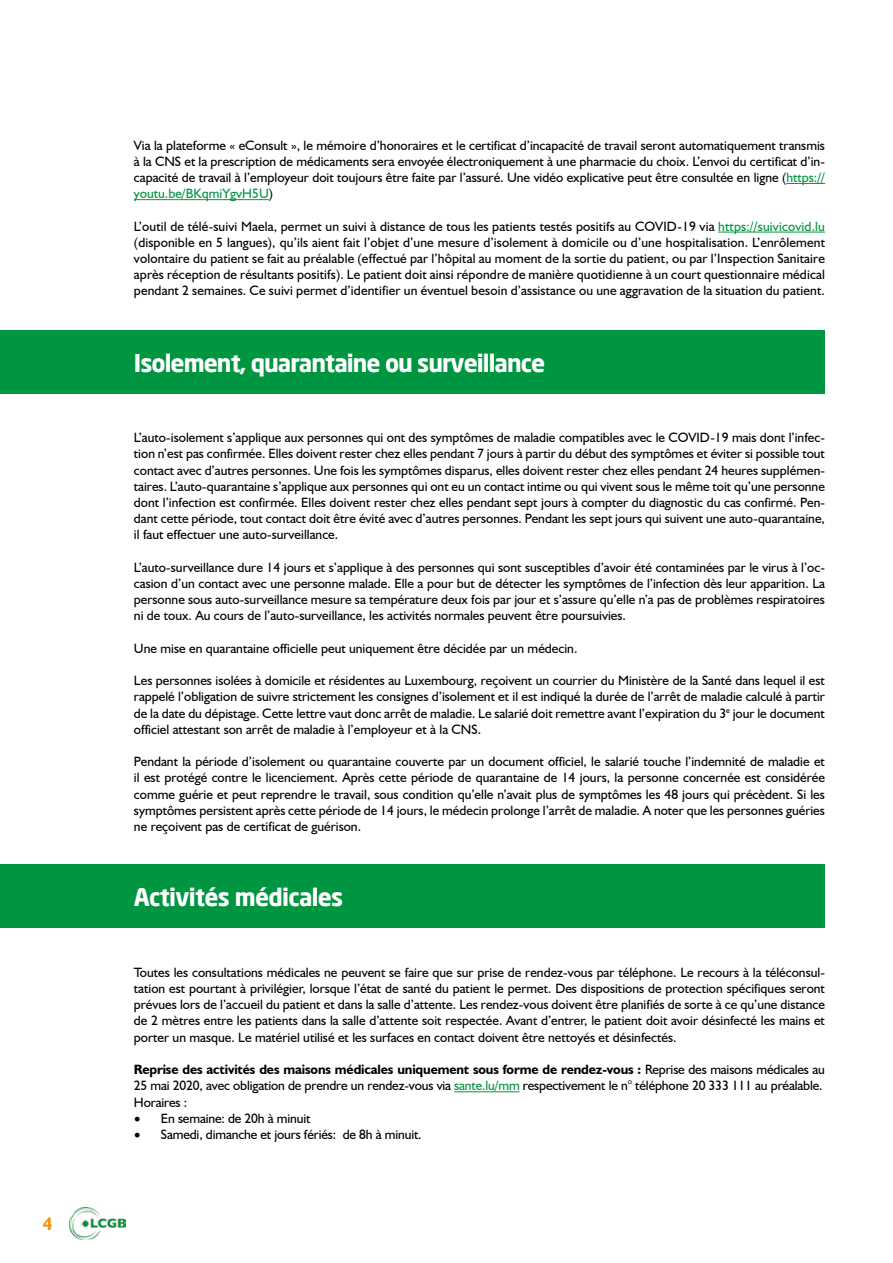
<style>
.page{position:relative;width:893px;height:1263px;background:#fff}
.page>*{position:absolute;margin:0;border:0;box-sizing:border-box;transform-origin:0 0}
.t1{font:700 24px "Neo Sans";letter-spacing:-.04em;color:#fff}
.t2{font:700 18px "Humanist 521 BT";color:#f39200}
.t3{font:13.5px/16.2px "Humanist 521 BT";color:#000;text-align:justify}
.s1{color:#009641}
.s2{font-weight:700}
.s3{font-family:"Minion Pro";font-size:18px}
</style>
<div class="page">
<img style="left:69px;top:1207px;width:57px;height:33px">
<hr style="left:786px;top:183px;width:39px;height:1px;background:#009641">
<hr style="left:134px;top:199px;width:135px;height:1px;background:#009641">
<hr style="left:718px;top:232px;width:107px;height:1px;background:#009641">
<div style="left:0;top:330px;width:825px;height:64px;background:#009641"></div>
<hr style="left:454px;top:1091px;width:66px;height:1px;background:#009641">
<div style="left:0;top:864px;width:825px;height:63px;background:#009641"></div>
<h2 class="t2" style="left:43px;top:1213px;width:11px">4</h2>
<p class="t3" style="left:134px;top:137px;width:692px">Via la plateforme « eConsult », le mémoire d’honoraires et le certificat d’incapacité de travail seront automatiquement transmis à la CNS et la prescription de médicaments sera envoyée électroniquement à une pharmacie du choix. L’envoi du certificat d’in&shy;capacité de travail à l’employeur doit toujours être faite par l’assuré. Une vidéo explicative peut être consultée en ligne (<span class="s1">https:// youtu.be/BKqmiYgvH5U</span>)</p>
<p class="t3" style="left:134px;top:218px;width:693px">L’outil de télé-suivi Maela, permet un suivi à distance de tous les patients testés positifs au COVID-19 via <span class="s1">https://suivicovid.lu </span>(disponible en 5 langues), qu’ils aient fait l’objet d’une mesure d’isolement à domicile ou d’une hospitalisation. L’enrôlement volontaire du patient se fait au préalable (effectué par l’hôpital au moment de la sortie du patient, ou par l’Inspection Sanitaire après réception de résultants positifs). Le patient doit ainsi répondre de manière quotidienne à un court questionnaire médical pendant 2 semaines. Ce suivi permet d’identifier un éventuel besoin d’assistance ou une aggravation de la situation du patient.</p>
<h1 class="t1" style="left:134px;top:348px;width:413px">Isolement, quarantaine ou surveillance</h1>
<p class="t3" style="left:134px;top:429px;width:692px">L’auto-isolement s’applique aux personnes qui ont des symptômes de maladie compatibles avec le COVID-19 mais dont l’infec&shy;tion n’est pas confirmée. Elles doivent rester chez elles pendant 7 jours à partir du début des symptômes et éviter si possible tout contact avec d’autres personnes. Une fois les symptômes disparus, elles doivent rester chez elles pendant 24 heures supplémen&shy;taires. L’auto-quarantaine s’applique aux personnes qui ont eu un contact intime ou qui vivent sous le même toit qu’une personne dont l’infection est confirmée. Elles doivent rester chez elles pendant sept jours à compter du diagnostic du cas confirmé. Pen&shy;dant cette période, tout contact doit être évité avec d’autres personnes. Pendant les sept jours qui suivent une auto-quarantaine, il faut effectuer une auto-surveillance.</p>
<p class="t3" style="left:134px;top:559px;width:692px">L’auto-surveillance dure 14 jours et s’applique à des personnes qui sont susceptibles d’avoir été contaminées par le virus à l’oc&shy;casion d’un contact avec une personne malade. Elle a pour but de détecter les symptômes de l’infection dès leur apparition. La personne sous auto-surveillance mesure sa température deux fois par jour et s’assure qu’elle n’a pas de problèmes respiratoires ni de toux. Au cours de l’auto-surveillance, les activités normales peuvent être poursuivies.</p>
<p class="t3" style="left:134px;top:640px;width:445px">Une mise en quarantaine officielle peut uniquement être décidée par un médecin.</p>
<p class="t3" style="left:134px;top:672px;width:692px">Les personnes isolées à domicile et résidentes au Luxembourg, reçoivent un courrier du Ministère de la Santé dans lequel il est rappelé l’obligation de suivre strictement les consignes d’isolement et il est indiqué la durée de l’arrêt de maladie calculé à partir de la date du dépistage. Cette lettre vaut donc arrêt de maladie. Le salarié doit remettre avant l’expiration du 3<sup>e</sup> jour le document officiel attestant son arrêt de maladie à l’employeur et à la CNS.</p>
<p class="t3" style="left:134px;top:753px;width:692px">Pendant la période d’isolement ou quarantaine couverte par un document officiel, le salarié touche l’indemnité de maladie et il est protégé contre le licenciement. Après cette période de quarantaine de 14 jours, la personne concernée est considérée comme guérie et peut reprendre le travail, sous condition qu’elle n’avait plus de symptômes les 48 jours qui précèdent. Si les symptômes persistent après cette période de 14 jours, le médecin prolonge l’arrêt de maladie. A noter que les personnes guéries ne reçoivent pas de certificat de guérison.</p>
<h1 class="t1" style="left:134px;top:882px;width:211px">Activités médicales</h1>
<p class="t3" style="left:134px;top:964px;width:692px">Toutes les consultations médicales ne peuvent se faire que sur prise de rendez-vous par téléphone. Le recours à la téléconsul&shy;tation est pourtant à privilégier, lorsque l’état de santé du patient le permet. Des dispositions de protection spécifiques seront prévues lors de l’accueil du patient et dans la salle d’attente. Les rendez-vous doivent être planifiés de sorte à ce qu’une distance de 2 mètres entre les patients dans la salle d’attente soit respectée. Avant d’entrer, le patient doit avoir désinfecté les mains et porter un masque. Le matériel utilisé et les surfaces en contact doivent être nettoyés et désinfectés.</p>
<p class="t3" style="left:134px;top:1061px;width:692px;text-align:left"><span class="s2">Reprise des activités des maisons médicales uniquement sous forme de rendez-vous :</span> Reprise des maisons médicales au<br>25 mai 2020, avec obligation de prendre un rendez-vous via <span class="s1">sante.lu/mm</span> respectivement le n° téléphone 20 333 111 au préalable.<br>Horaires :</p>
<p class="t3" style="left:134px;top:1110px;width:178px"><span class="s3">•</span> En semaine: de 20h à minuit</p>
<p class="t3" style="left:134px;top:1126px;width:289px"><span class="s3">•</span> Samedi, dimanche et jours fériés: de 8h à minuit.</p>
</div>
